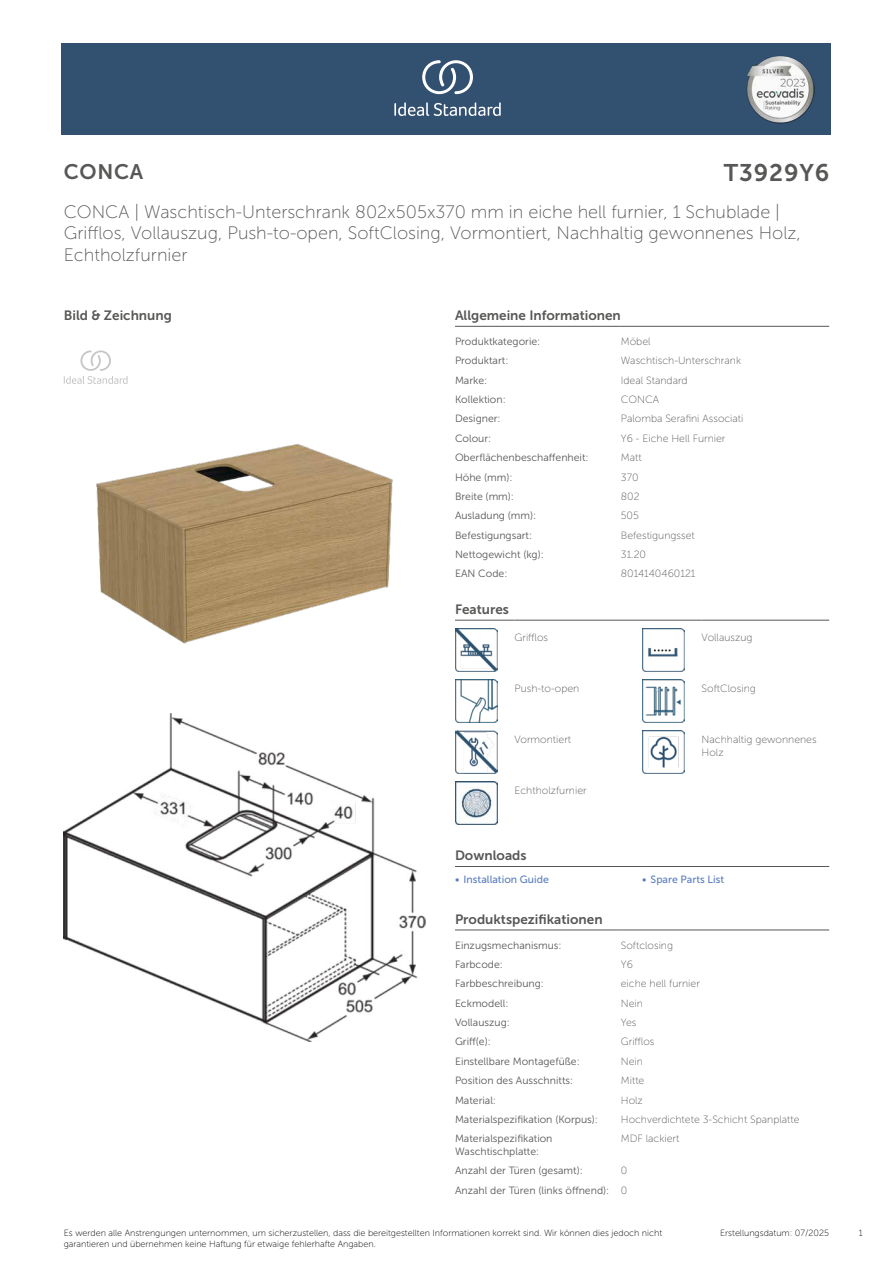
<style>
.page{position:relative;width:893px;height:1263px;background:#fff}
.page>*{position:absolute;margin:0;border:0;box-sizing:border-box;transform-origin:0 0}
.t1{font:24px "Museo Sans 700";letter-spacing:.035em;color:#575756}
.t2{font:21px "Museo Sans 700";letter-spacing:.035em;color:#575756}
.t3{font:18px/21.6px "Museo Sans 100";color:#575756}
.head_9pt{font:13.5px "Museo Sans 700";color:#575756}
.head_general{font:10.5px/12.6px "Museo Sans 300";color:#575756}
.value_general{font:10.5px/12.6px "Museo Sans 100";color:#575756}
.links{font:10.5px "Museo Sans 500";color:#5b7ebf}
.t4{font:9px/10.8px "Museo Sans 100";color:#000}
</style>
<div class="page">
<div style="left:62px;top:43px;width:769px;height:91px;background:#325070"></div>
<hr style="left:455px;top:326px;width:166px;height:1px;background:#575756">
<hr style="left:621px;top:326px;width:208px;height:1px;background:#575756">
<hr style="left:455px;top:620px;width:59px;height:1px;background:#575756">
<hr style="left:514px;top:620px;width:128px;height:1px;background:#575756">
<hr style="left:642px;top:620px;width:60px;height:1px;background:#575756">
<hr style="left:702px;top:620px;width:127px;height:1px;background:#575756">
<img style="left:455px;top:629px;width:42px;height:42px">
<img style="left:642px;top:629px;width:43px;height:42px">
<img style="left:455px;top:680px;width:42px;height:42px">
<img style="left:642px;top:680px;width:43px;height:42px">
<img style="left:455px;top:731px;width:42px;height:42px">
<img style="left:642px;top:731px;width:43px;height:42px">
<img style="left:455px;top:782px;width:42px;height:42px">
<hr style="left:455px;top:866px;width:187px;height:1px;background:#575756">
<hr style="left:642px;top:866px;width:187px;height:1px;background:#575756">
<hr style="left:455px;top:930px;width:166px;height:1px;background:#575756">
<hr style="left:621px;top:930px;width:208px;height:1px;background:#575756">
<svg style="left:64px;top:350px;width:64px;height:34px"></svg>
<img style="left:96px;top:443px;width:297px;height:201px">
<img style="left:64px;top:714px;width:361px;height:327px">
<svg style="left:394px;top:102px;width:107px;height:14px"></svg>
<svg style="left:422px;top:60px;width:51px;height:34px"></svg>
<img style="left:746px;top:56px;width:68px;height:67px">
<h2 class="t2" style="left:64px;top:160px;width:81px">CONCA</h2>
<h1 class="t1" style="left:724px;top:160px;width:107px">T3929Y6</h1>
<h3 class="t3" style="left:64px;top:201px;width:739px">CONCA | Waschtisch-Unterschrank 802x505x370 mm in eiche hell furnier, 1 Schublade |<br>Grifflos, Vollauszug, Push-to-open, SoftClosing, Vormontiert, Nachhaltig gewonnenes Holz,<br>Echtholzfurnier</h3>
<h2 class="head_9pt" style="left:64px;top:308px;width:110px">Bild &amp; Zeichnung</h2>
<h2 class="head_9pt" style="left:455px;top:308px;width:167px">Allgemeine Informationen</h2>
<h3 class="head_general" style="left:455px;top:335px;width:87px">Produktkategorie:</h3>
<p class="value_general" style="left:621px;top:335px;width:31px">Möbel</p>
<h3 class="head_general" style="left:455px;top:354px;width:55px">Produktart:</h3>
<p class="value_general" style="left:621px;top:355px;width:122px">Waschtisch-Unterschrank</p>
<h3 class="head_general" style="left:455px;top:374px;width:34px">Marke:</h3>
<p class="value_general" style="left:621px;top:374px;width:68px">Ideal Standard</p>
<h3 class="head_general" style="left:455px;top:393px;width:52px">Kollektion:</h3>
<p class="value_general" style="left:621px;top:393px;width:40px">CONCA</p>
<h3 class="head_general" style="left:455px;top:413px;width:47px">Designer:</h3>
<p class="value_general" style="left:621px;top:413px;width:124px">Palomba Serafini Associati</p>
<h3 class="head_general" style="left:455px;top:432px;width:38px">Colour:</h3>
<p class="value_general" style="left:621px;top:432px;width:106px">Y6 - Eiche Hell Furnier</p>
<h3 class="head_general" style="left:455px;top:451px;width:135px">Oberflächenbeschaffenheit:</h3>
<p class="value_general" style="left:621px;top:451px;width:22px">Matt</p>
<h3 class="head_general" style="left:455px;top:471px;width:59px">Höhe (mm):</h3>
<p class="value_general" style="left:621px;top:471px;width:19px">370</p>
<h3 class="head_general" style="left:455px;top:490px;width:61px">Breite (mm):</h3>
<p class="value_general" style="left:621px;top:490px;width:20px">802</p>
<h3 class="head_general" style="left:455px;top:509px;width:83px">Ausladung (mm):</h3>
<p class="value_general" style="left:621px;top:509px;width:20px">505</p>
<h3 class="head_general" style="left:455px;top:529px;width:79px">Befestigungsart:</h3>
<p class="value_general" style="left:621px;top:529px;width:75px">Befestigungsset</p>
<h3 class="head_general" style="left:455px;top:548px;width:90px">Nettogewicht (kg):</h3>
<p class="value_general" style="left:621px;top:548px;width:27px">31.20</p>
<h3 class="head_general" style="left:455px;top:567px;width:54px">EAN Code:</h3>
<p class="value_general" style="left:621px;top:567px;width:76px">8014140460121</p>
<h2 class="head_9pt" style="left:455px;top:602px;width:55px">Features</h2>
<p class="value_general" style="left:514px;top:631px;width:35px">Grifflos</p>
<p class="value_general" style="left:702px;top:631px;width:52px">Vollauszug</p>
<p class="value_general" style="left:514px;top:682px;width:66px">Push-to-open</p>
<p class="value_general" style="left:702px;top:682px;width:56px">SoftClosing</p>
<p class="value_general" style="left:514px;top:733px;width:58px">Vormontiert</p>
<p class="value_general" style="left:702px;top:733px;width:117px">Nachhaltig gewonnenes<br>Holz</p>
<p class="value_general" style="left:514px;top:784px;width:74px">Echtholzfurnier</p>
<h2 class="head_9pt" style="left:455px;top:848px;width:73px">Downloads</h2>
<p class="links" style="left:455px;top:874px;width:95px">• Installation Guide</p>
<p class="links" style="left:642px;top:874px;width:84px">• Spare Parts List</p>
<h2 class="head_9pt" style="left:455px;top:911px;width:149px">Produktspezifikationen</h2>
<h3 class="head_general" style="left:455px;top:939px;width:108px">Einzugsmechanismus:</h3>
<p class="value_general" style="left:621px;top:939px;width:54px">Softclosing</p>
<h3 class="head_general" style="left:455px;top:958px;width:49px">Farbcode:</h3>
<p class="value_general" style="left:621px;top:958px;width:14px">Y6</p>
<h3 class="head_general" style="left:455px;top:977px;width:90px">Farbbeschreibung:</h3>
<p class="value_general" style="left:621px;top:977px;width:81px">eiche hell furnier</p>
<h3 class="head_general" style="left:455px;top:997px;width:55px">Eckmodell:</h3>
<p class="value_general" style="left:621px;top:997px;width:24px">Nein</p>
<h3 class="head_general" style="left:455px;top:1016px;width:56px">Vollauszug:</h3>
<p class="value_general" style="left:621px;top:1016px;width:17px">Yes</p>
<h3 class="head_general" style="left:455px;top:1035px;width:37px">Griff(e):</h3>
<p class="value_general" style="left:621px;top:1036px;width:35px">Grifflos</p>
<h3 class="head_general" style="left:455px;top:1055px;width:126px">Einstellbare Montagefüße:</h3>
<p class="value_general" style="left:621px;top:1055px;width:24px">Nein</p>
<h3 class="head_general" style="left:455px;top:1074px;width:120px">Position des Ausschnitts:</h3>
<p class="value_general" style="left:621px;top:1074px;width:25px">Mitte</p>
<h3 class="head_general" style="left:455px;top:1094px;width:43px">Material:</h3>
<p class="value_general" style="left:621px;top:1094px;width:24px">Holz</p>
<h3 class="head_general" style="left:455px;top:1113px;width:145px">Materialspezifikation (Korpus):</h3>
<p class="value_general" style="left:621px;top:1113px;width:180px">Hochverdichtete 3-Schicht Spanplatte</p>
<h3 class="head_general" style="left:455px;top:1132px;width:99px">Materialspezifikation<br>Waschtischplatte:</h3>
<p class="value_general" style="left:621px;top:1132px;width:60px">MDF lackiert</p>
<h3 class="head_general" style="left:455px;top:1164px;width:129px">Anzahl der Türen (gesamt):</h3>
<p class="value_general" style="left:621px;top:1164px;width:8px">0</p>
<h3 class="head_general" style="left:455px;top:1184px;width:156px">Anzahl der Türen (links öffnend):</h3>
<p class="value_general" style="left:621px;top:1184px;width:8px">0</p>
<p class="t4" style="left:64px;top:1227px;width:600px">Es werden alle Anstrengungen unternommen, um sicherzustellen, dass die bereitgestellten Informationen korrekt sind. Wir können dies jedoch nicht garantieren und übernehmen keine Haftung für etwaige fehlerhafte Angaben.</p>
<p class="t4" style="left:720px;top:1227px;width:111px">Erstellungsdatum: 07/2025</p>
<p class="t4" style="left:859px;top:1227px;width:5px">1</p>
</div>
